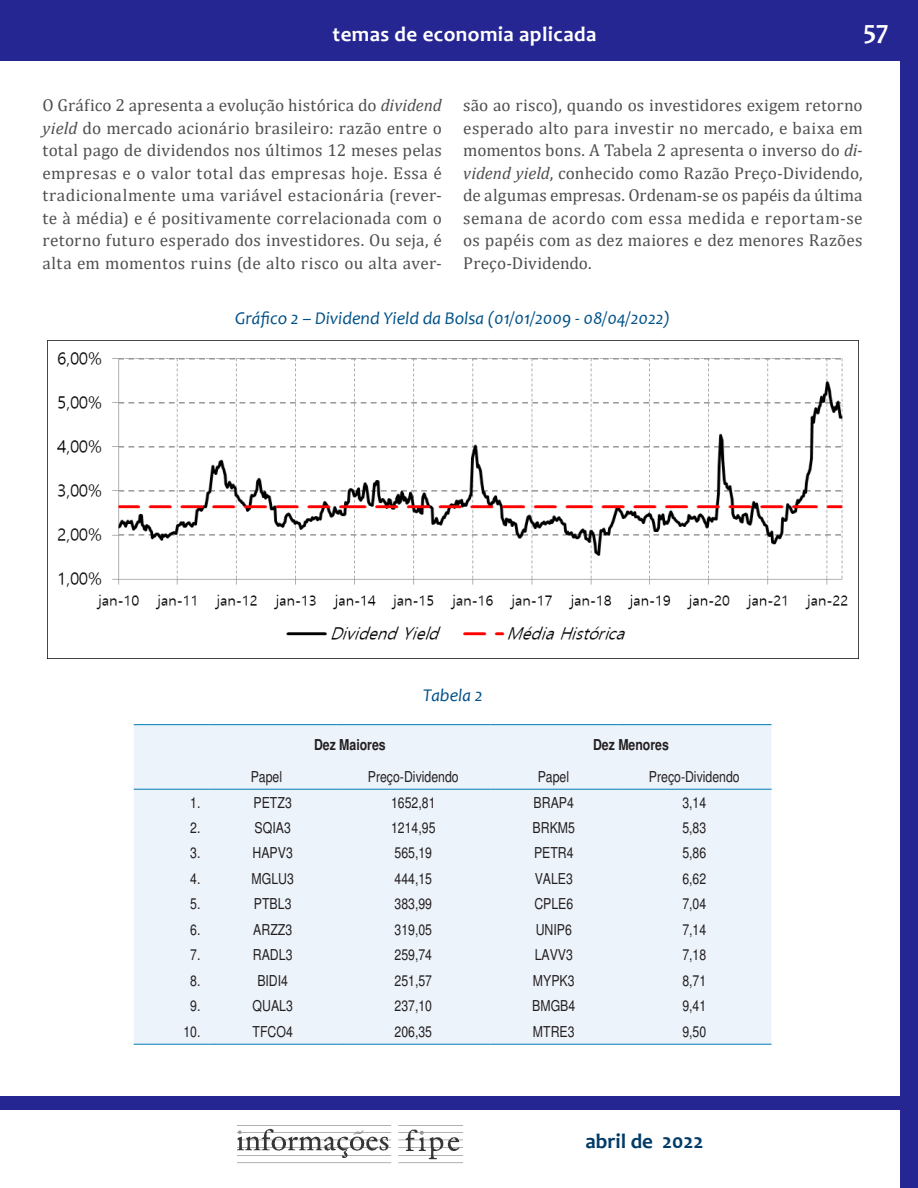
<style>
.page{position:relative;width:918px;height:1188px;background:#fff}
.page>*{position:absolute;margin:0;border:0;box-sizing:border-box;transform-origin:0 0}
.t1{font:700 27px "Candara";color:#fff}
.t2{font:700 21px "Candara";letter-spacing:.02em;color:#fff}
.t3{font:700 21px "Candara";color:#003b68}
.t4{font:italic 18px "Candara";color:#005187}
.t5{font:17.25px/22.5px "Cambria";letter-spacing:.015em;color:#4e4f50;text-align:justify}
.t6{font:condensed 15px "Helvetica";color:#231f20}
.t7{font:700 condensed 15px "Helvetica";color:#231f20}
.s1{font-style:italic}
</style>
<div class="page">
<div style="left:900px;top:0;width:18px;height:1188px;background:#262693"></div>
<div style="left:0;top:0;width:918px;height:61px;background:#262693"></div>
<img style="left:238px;top:1128px;width:225px;height:36px">
<div style="left:0;top:1097px;width:918px;height:13px;background:#262693"></div>
<img style="left:47px;top:341px;width:811px;height:318px">
<div style="left:134px;top:725px;width:638px;height:319px;background:#edf3fa"></div>
<hr style="left:134px;top:724px;width:75px;height:1px;background:#007bb6">
<hr style="left:209px;top:724px;width:127px;height:1px;background:#007bb6">
<hr style="left:336px;top:724px;width:154px;height:1px;background:#007bb6">
<hr style="left:490px;top:724px;width:127px;height:1px;background:#007bb6">
<hr style="left:617px;top:724px;width:155px;height:1px;background:#007bb6">
<hr style="left:134px;top:789px;width:75px;height:1px;background:#007bb6">
<hr style="left:209px;top:789px;width:127px;height:1px;background:#007bb6">
<hr style="left:336px;top:789px;width:154px;height:1px;background:#007bb6">
<hr style="left:490px;top:789px;width:127px;height:1px;background:#007bb6">
<hr style="left:617px;top:789px;width:155px;height:1px;background:#007bb6">
<hr style="left:134px;top:1044px;width:75px;height:1px;background:#007bb6">
<hr style="left:209px;top:1044px;width:127px;height:1px;background:#007bb6">
<hr style="left:336px;top:1044px;width:154px;height:1px;background:#007bb6">
<hr style="left:490px;top:1044px;width:127px;height:1px;background:#007bb6">
<hr style="left:617px;top:1044px;width:155px;height:1px;background:#007bb6">
<p class="t2" style="left:333px;top:21px;width:265px">temas de economia aplicada</p>
<h1 class="t1" style="left:863px;top:13px;width:27px">57</h1>
<p class="t5" style="left:43px;top:94px;width:401px">O Gráfico 2 apresenta a evolução histórica do <span class="s1">dividend yield</span> do mercado acionário brasileiro: razão entre o total pago de dividendos nos últimos 12 meses pelas empresas e o valor total das empresas hoje. Essa é tradicionalmente uma variável estacionária (rever&shy;te à média) e é positivamente correlacionada com o retorno futuro esperado dos investidores. Ou seja, é alta em momentos ruins (de alto risco ou alta aver-</p>
<p class="t5" style="left:463px;top:94px;width:401px">são ao risco), quando os investidores exigem retorno esperado alto para investir no mercado, e baixa em momentos bons. A Tabela 2 apresenta o inverso do <span class="s1">di&shy;vidend yield</span>, conhecido como Razão Preço-Dividendo, de algumas empresas. Ordenam-se os papéis da última semana de acordo com essa medida e reportam-se os papéis com as dez maiores e dez menores Razões Preço-Dividendo.</p>
<p class="t4" style="left:235px;top:307px;width:436px">Gráfico 2 – Dividend Yield da Bolsa (01/01/2009 - 08/04/2022)</p>
<p class="t4" style="left:423px;top:684px;width:61px">Tabela 2</p>
<p class="t7" style="left:314px;top:736px;width:73px">Dez Maiores</p>
<p class="t7" style="left:593px;top:736px;width:77px">Dez Menores</p>
<p class="t6" style="left:251px;top:768px;width:33px">Papel</p>
<p class="t6" style="left:368px;top:768px;width:92px">Preço-Dividendo</p>
<p class="t6" style="left:538px;top:768px;width:33px">Papel</p>
<p class="t6" style="left:649px;top:768px;width:92px">Preço-Dividendo</p>
<p class="t6" style="left:190px;top:793px;width:12px">1.</p>
<p class="t6" style="left:254px;top:793px;width:40px">PETZ3</p>
<p class="t6" style="left:391px;top:793px;width:46px">1652,81</p>
<p class="t6" style="left:534px;top:793px;width:42px">BRAP4</p>
<p class="t6" style="left:682px;top:793px;width:25px">3,14</p>
<p class="t6" style="left:190px;top:819px;width:12px">2.</p>
<p class="t6" style="left:255px;top:819px;width:38px">SQIA3</p>
<p class="t6" style="left:391px;top:819px;width:46px">1214,95</p>
<p class="t6" style="left:533px;top:819px;width:44px">BRKM5</p>
<p class="t6" style="left:682px;top:819px;width:25px">5,83</p>
<p class="t6" style="left:190px;top:844px;width:12px">3.</p>
<p class="t6" style="left:253px;top:844px;width:42px">HAPV3</p>
<p class="t6" style="left:395px;top:844px;width:39px">565,19</p>
<p class="t6" style="left:534px;top:844px;width:41px">PETR4</p>
<p class="t6" style="left:682px;top:844px;width:25px">5,86</p>
<p class="t6" style="left:190px;top:870px;width:12px">4.</p>
<p class="t6" style="left:252px;top:870px;width:44px">MGLU3</p>
<p class="t6" style="left:395px;top:870px;width:39px">444,15</p>
<p class="t6" style="left:535px;top:870px;width:40px">VALE3</p>
<p class="t6" style="left:682px;top:870px;width:25px">6,62</p>
<p class="t6" style="left:190px;top:895px;width:12px">5.</p>
<p class="t6" style="left:254px;top:895px;width:39px">PTBL3</p>
<p class="t6" style="left:395px;top:895px;width:39px">383,99</p>
<p class="t6" style="left:534px;top:895px;width:40px">CPLE6</p>
<p class="t6" style="left:682px;top:895px;width:25px">7,04</p>
<p class="t6" style="left:190px;top:921px;width:12px">6.</p>
<p class="t6" style="left:253px;top:921px;width:40px">ARZZ3</p>
<p class="t6" style="left:395px;top:921px;width:39px">319,05</p>
<p class="t6" style="left:536px;top:921px;width:38px">UNIP6</p>
<p class="t6" style="left:682px;top:921px;width:25px">7,14</p>
<p class="t6" style="left:190px;top:946px;width:12px">7.</p>
<p class="t6" style="left:253px;top:946px;width:41px">RADL3</p>
<p class="t6" style="left:395px;top:946px;width:39px">259,74</p>
<p class="t6" style="left:535px;top:946px;width:40px">LAVV3</p>
<p class="t6" style="left:682px;top:946px;width:25px">7,18</p>
<p class="t6" style="left:190px;top:972px;width:12px">8.</p>
<p class="t6" style="left:257px;top:972px;width:32px">BIDI4</p>
<p class="t6" style="left:395px;top:972px;width:39px">251,57</p>
<p class="t6" style="left:533px;top:972px;width:43px">MYPK3</p>
<p class="t6" style="left:682px;top:972px;width:25px">8,71</p>
<p class="t6" style="left:190px;top:997px;width:12px">9.</p>
<p class="t6" style="left:253px;top:997px;width:42px">QUAL3</p>
<p class="t6" style="left:395px;top:997px;width:39px">237,10</p>
<p class="t6" style="left:532px;top:997px;width:45px">BMGB4</p>
<p class="t6" style="left:682px;top:997px;width:25px">9,41</p>
<p class="t6" style="left:183px;top:1023px;width:19px">10.</p>
<p class="t6" style="left:253px;top:1023px;width:42px">TFCO4</p>
<p class="t6" style="left:395px;top:1023px;width:39px">206,35</p>
<p class="t6" style="left:533px;top:1023px;width:43px">MTRE3</p>
<p class="t6" style="left:682px;top:1023px;width:25px">9,50</p>
<p class="t3" style="left:585px;top:1128px;width:120px">abril de 2022</p>
</div>
